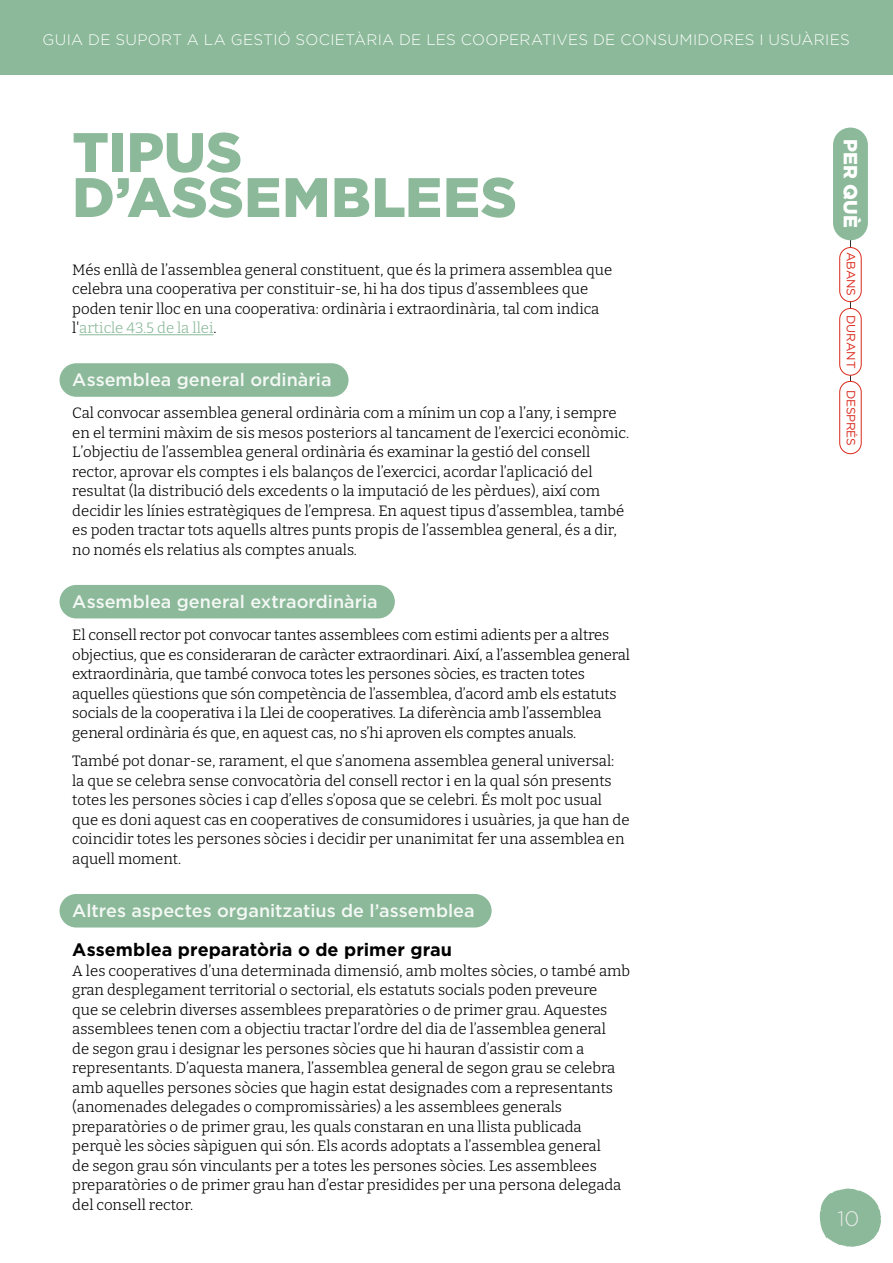
<style>
.page{position:relative;width:893px;height:1263px;background:#fff}
.page>*{position:absolute;margin:0;border:0;box-sizing:border-box;transform-origin:0 0}
.t1{font:900 55.5px/45px "Gotham";letter-spacing:.005em;color:#8bb999}
.t2{font:300 21px "Gotham";color:#ebebeb}
.t3{font:900 19.2px "Gotham";letter-spacing:.005em;color:#fff}
.t4{font:500 18px "Gotham";color:#f4f8f5}
.t5{font:700 18px "Gotham";letter-spacing:.005em;color:#000}
.t6{font:300 15.15px "Gotham";letter-spacing:.02em;color:#fff}
.t7{font:100 15px/19.5px "Bitter";color:#000}
.t8{font:12px "Gotham";letter-spacing:-.015em;color:#da291c}
.s1{color:#8bb999}
</style>
<div class="page">
<hr style="left:850px;top:231px;width:1px;height:200px;background:#292929">
<div style="left:833px;top:128px;width:35px;height:112px;background:#8bb999;border-radius:17px"></div>
<div style="left:840px;top:308px;width:21px;height:67px;background:#fff;border-radius:11px"></div>
<div style="left:839px;top:308px;width:23px;height:68px;border:1px solid #da291c;border-radius:11px"></div>
<div style="left:840px;top:248px;width:21px;height:54px;background:#fff;border-radius:11px"></div>
<div style="left:839px;top:247px;width:23px;height:55px;border:1px solid #da291c;border-radius:11px"></div>
<div style="left:840px;top:381px;width:21px;height:73px;background:#fff;border-radius:11px"></div>
<div style="left:839px;top:381px;width:23px;height:73px;border:1px solid #da291c;border-radius:11px"></div>
<svg style="left:820px;top:1188px;width:61px;height:59px"></svg>
<div style="left:0;top:0;width:893px;height:74px;background:#8bb999"></div>
<hr style="left:79px;top:334px;width:135px;height:1px;background:#8bb999">
<div style="left:60px;top:363px;width:289px;height:34px;background:#8bb999;border-radius:17px"></div>
<div style="left:60px;top:585px;width:335px;height:33px;background:#8bb999;border-radius:17px"></div>
<div style="left:60px;top:894px;width:432px;height:33px;background:#8bb999;border-radius:17px"></div>
<p class="t6" style="left:43px;top:30px;width:809px">GUIA DE SUPORT A LA GESTIÓ SOCIETÀRIA DE LES COOPERATIVES DE CONSUMIDORES I USUÀRIES</p>
<h3 class="t1" style="left:72px;top:129px;width:446px">TIPUS<br>D’ASSEMBLEES</h3>
<p class="t7" style="left:72px;top:259px;width:541px">Més enllà de l’assemblea general constituent, que és la primera assemblea que celebra una cooperativa per constituir-se, hi ha dos tipus d’assemblees que poden tenir lloc en una cooperativa: ordinària i extraordinària, tal com indica l'<span class="s1">article 43.5 de la llei</span>.</p>
<h4 class="t4" style="left:72px;top:368px;width:261px">Assemblea general ordinària</h4>
<p class="t7" style="left:72px;top:403px;width:558px">Cal convocar assemblea general ordinària com a mínim un cop a l’any, i sempre en el termini màxim de sis mesos posteriors al tancament de l’exercici econòmic.<br>L’objectiu de l’assemblea general ordinària és examinar la gestió del consell rector, aprovar els comptes i els balanços de l’exercici, acordar l’aplicació del resultat (la distribució dels excedents o la imputació de les pèrdues), així com decidir les línies estratègiques de l’empresa. En aquest tipus d’assemblea, també es poden tractar tots aquells altres punts propis de l’assemblea general, és a dir, no només els relatius als comptes anuals.</p>
<h4 class="t4" style="left:72px;top:590px;width:307px">Assemblea general extraordinària</h4>
<p class="t7" style="left:72px;top:625px;width:559px">El consell rector pot convocar tantes assemblees com estimi adients per a altres objectius, que es consideraran de caràcter extraordinari. Així, a l’assemblea general extraordinària, que també convoca totes les persones sòcies, es tracten totes aquelles qüestions que són competència de l’assemblea, d’acord amb els estatuts socials de la cooperativa i la Llei de cooperatives. La diferència amb l’assemblea general ordinària és que, en aquest cas, no s’hi aproven els comptes anuals.</p>
<p class="t7" style="left:72px;top:751px;width:559px">També pot donar-se, rarament, el que s’anomena assemblea general universal: la que se celebra sense convocatòria del consell rector i en la qual són presents totes les persones sòcies i cap d’elles s’oposa que se celebri. És molt poc usual que es doni aquest cas en cooperatives de consumidores i usuàries, ja que han de coincidir totes les persones sòcies i decidir per unanimitat fer una assemblea en aquell moment.</p>
<h4 class="t4" style="left:72px;top:899px;width:404px">Altres aspectes organitzatius de l’assemblea</h4>
<h5 class="t5" style="left:72px;top:938px;width:381px">Assemblea preparatòria o de primer grau</h5>
<p class="t7" style="left:72px;top:960px;width:559px">A les cooperatives d’una determinada dimensió, amb moltes sòcies, o també amb gran desplegament territorial o sectorial, els estatuts socials poden preveure<br>que se celebrin diverses assemblees preparatòries o de primer grau. Aquestes assemblees tenen com a objectiu tractar l’ordre del dia de l’assemblea general<br>de segon grau i designar les persones sòcies que hi hauran d’assistir com a representants. D’aquesta manera, l’assemblea general de segon grau se celebra amb aquelles persones sòcies que hagin estat designades com a representants (anomenades delegades o compromissàries) a les assemblees generals preparatòries o de primer grau, les quals constaran en una llista publicada perquè les sòcies sàpiguen qui són. Els acords adoptats a l’assemblea general<br>de segon grau són vinculants per a totes les persones sòcies. Les assemblees preparatòries o de primer grau han d’estar presidides per una persona delegada del consell rector.</p>
<p class="t3" style="left:864px;top:139px;width:90px;rotate:90deg">PER QUÈ</p>
<p class="t8" style="left:859px;top:252px;width:45px;rotate:90deg">ABANS</p>
<p class="t8" style="left:859px;top:315px;width:55px;rotate:90deg">DURANT</p>
<p class="t8" style="left:859px;top:389px;width:58px;rotate:90deg">DESPRÉS</p>
<h2 class="t2" style="left:837px;top:1205px;width:23px">10</h2>
</div>
